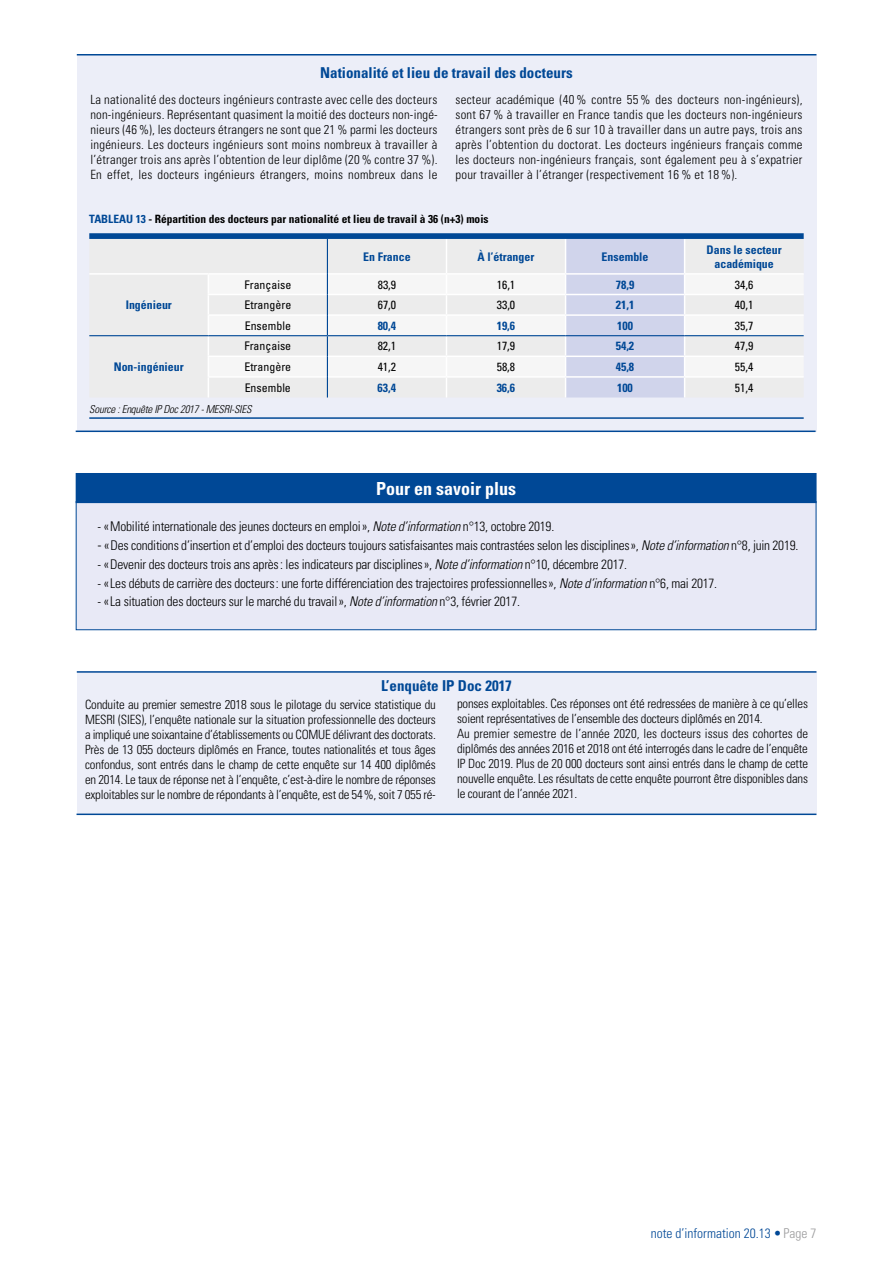
<style>
.page{position:relative;width:893px;height:1263px;background:#fff}
.page>*{position:absolute;margin:0;border:0;box-sizing:border-box;transform-origin:0 0}
.t1{font:700 condensed 18px "Univers LT Std";color:#fff}
.t2{font:700 condensed 15px "Univers LT Std";color:#004896}
.t3{font:300 condensed 13.5px "Univers";color:#004896}
.t4{font:300 condensed 13.35px "Univers LT Std";letter-spacing:-.015em;color:#000}
.t5{font:300 condensed 12.75px/15px "Univers LT Std";letter-spacing:-.015em;color:#000;text-align:justify}
.t6{font:700 condensed 11.85px/14.2px "Univers LT Std";color:#004896;text-align:center}
.t7{font:condensed 11.85px "Univers LT Std";color:#000}
.t8{font:700 condensed 11.4px "Univers LT Std";color:#000}
.t9{font:italic 300 condensed 10.8px "Univers LT Std";letter-spacing:-.02em;color:#000}
.s1{color:#004896}
.s2{font-style:italic}
.s3{font-family:"Univers";font-size:15px}
.s4{font-weight:700}
.s5{color:#9c9c9d}
</style>
<div class="page">
<div style="left:77px;top:54px;width:739px;height:378px;background:#eceef8"></div>
<hr style="left:77px;top:54px;width:739px;height:2px;background:#004896">
<hr style="left:76px;top:431px;width:740px;height:1px;background:#004896">
<div style="left:89px;top:233px;width:715px;height:6px;background:#004896"></div>
<hr style="left:89px;top:417px;width:715px;height:2px;background:#004896">
<div style="left:89px;top:239px;width:714px;height:158px;background:#ececec"></div>
<svg style="left:209px;top:275px;width:595px;height:101px;fill:#f6f6f6"></svg>
<hr style="left:446px;top:239px;width:1px;height:34px;background:#fff">
<hr style="left:89px;top:273px;width:119px;height:2px;background:#fff">
<hr style="left:208px;top:273px;width:119px;height:2px;background:#fff">
<hr style="left:328px;top:273px;width:118px;height:2px;background:#fff">
<hr style="left:446px;top:273px;width:120px;height:2px;background:#fff">
<hr style="left:685px;top:273px;width:119px;height:2px;background:#fff">
<hr style="left:328px;top:294px;width:118px;height:1px;background:#fff">
<hr style="left:446px;top:294px;width:120px;height:1px;background:#fff">
<hr style="left:685px;top:294px;width:119px;height:1px;background:#fff">
<hr style="left:328px;top:314px;width:118px;height:2px;background:#fff">
<hr style="left:446px;top:314px;width:120px;height:2px;background:#fff">
<hr style="left:685px;top:314px;width:119px;height:2px;background:#fff">
<hr style="left:208px;top:356px;width:119px;height:1px;background:#fff">
<hr style="left:328px;top:356px;width:118px;height:1px;background:#fff">
<hr style="left:446px;top:356px;width:120px;height:1px;background:#fff">
<hr style="left:685px;top:356px;width:119px;height:1px;background:#fff">
<hr style="left:208px;top:376px;width:119px;height:2px;background:#fff">
<hr style="left:328px;top:376px;width:118px;height:2px;background:#fff">
<hr style="left:446px;top:376px;width:120px;height:2px;background:#fff">
<svg style="left:446px;top:275px;width:1px;height:122px"></svg>
<hr style="left:685px;top:376px;width:119px;height:2px;background:#fff">
<svg style="left:208px;top:275px;width:1px;height:122px"></svg>
<svg style="left:565px;top:239px;width:120px;height:158px"></svg>
<hr style="left:327px;top:335px;width:119px;height:1px;background:#004896">
<hr style="left:446px;top:335px;width:120px;height:1px;background:#004896">
<hr style="left:566px;top:335px;width:119px;height:1px;background:#004896">
<hr style="left:685px;top:335px;width:119px;height:1px;background:#004896">
<hr style="left:89px;top:335px;width:119px;height:1px;background:#004896">
<hr style="left:208px;top:335px;width:119px;height:1px;background:#004896">
<hr style="left:208px;top:294px;width:119px;height:1px;background:#fff">
<hr style="left:208px;top:314px;width:119px;height:2px;background:#fff">
<hr style="left:327px;top:239px;width:1px;height:35px;background:#004896">
<svg style="left:327px;top:274px;width:1px;height:123px"></svg>
<div style="left:76px;top:501px;width:740px;height:129px;background:#e8e9f6;border:1px solid #004896"></div>
<div style="left:76px;top:473px;width:740px;height:30px;background:#004896"></div>
<div style="left:77px;top:671px;width:739px;height:144px;background:#eceef8"></div>
<hr style="left:77px;top:671px;width:739px;height:2px;background:#004896">
<hr style="left:77px;top:813px;width:739px;height:2px;background:#004896">
<p class="t2" style="left:320px;top:64px;width:254px">Nationalité et lieu de travail des docteurs</p>
<p class="t5" style="left:90px;top:92px;width:349px">La nationalité des docteurs ingénieurs contraste avec celle des docteurs non-ingénieurs. Représentant quasiment la moitié des docteurs non-ingé&shy;nieurs (46 %), les docteurs étrangers ne sont que 21 % parmi les docteurs ingénieurs. Les docteurs ingénieurs sont moins nombreux à travailler à l’étranger trois ans après l’obtention de leur diplôme (20 % contre 37 %).<br>En effet, les docteurs ingénieurs étrangers, moins nombreux dans le</p>
<p class="t5" style="left:455px;top:92px;width:349px">secteur académique (40 % contre 55 % des docteurs non-ingénieurs), sont 67 % à travailler en France tandis que les docteurs non-ingénieurs étrangers sont près de 6 sur 10 à travailler dans un autre pays, trois ans après l’obtention du doctorat. Les docteurs ingénieurs français comme les docteurs non-ingénieurs français, sont également peu à s’expatrier pour travailler à l’étranger (respectivement 16 % et 18 %).</p>
<p class="t8" style="left:89px;top:212px;width:401px"><span class="s1">TABLEAU 13</span> - Répartition des docteurs par nationalité et lieu de travail à 36 (n+3) mois</p>
<p class="t6" style="left:363px;top:249px;width:49px">En France</p>
<p class="t6" style="left:478px;top:249px;width:58px">À l’étranger</p>
<p class="t6" style="left:602px;top:249px;width:48px">Ensemble</p>
<p class="t6" style="left:706px;top:242px;width:77px">Dans le secteur académique</p>
<p class="t6" style="left:126px;top:298px;width:48px">Ingénieur</p>
<p class="t7" style="left:244px;top:277px;width:48px">Française</p>
<p class="t7" style="left:378px;top:277px;width:20px">83,9</p>
<p class="t7" style="left:497px;top:277px;width:20px">16,1</p>
<p class="t6" style="left:616px;top:277px;width:20px">78,9</p>
<p class="t7" style="left:735px;top:277px;width:20px">34,6</p>
<p class="t7" style="left:244px;top:297px;width:48px">Etrangère</p>
<p class="t7" style="left:378px;top:297px;width:20px">67,0</p>
<p class="t7" style="left:497px;top:297px;width:20px">33,0</p>
<p class="t6" style="left:616px;top:298px;width:20px">21,1</p>
<p class="t7" style="left:735px;top:297px;width:20px">40,1</p>
<p class="t7" style="left:245px;top:318px;width:48px">Ensemble</p>
<p class="t6" style="left:378px;top:318px;width:20px">80,4</p>
<p class="t6" style="left:497px;top:318px;width:20px">19,6</p>
<p class="t6" style="left:617px;top:318px;width:17px">100</p>
<p class="t7" style="left:735px;top:318px;width:20px">35,7</p>
<p class="t7" style="left:244px;top:339px;width:48px">Française</p>
<p class="t7" style="left:378px;top:339px;width:20px">82,1</p>
<p class="t7" style="left:497px;top:339px;width:20px">17,9</p>
<p class="t6" style="left:616px;top:339px;width:20px">54,2</p>
<p class="t7" style="left:735px;top:339px;width:20px">47,9</p>
<p class="t7" style="left:244px;top:359px;width:48px">Etrangère</p>
<p class="t7" style="left:378px;top:359px;width:20px">41,2</p>
<p class="t7" style="left:497px;top:359px;width:20px">58,8</p>
<p class="t6" style="left:616px;top:359px;width:20px">45,8</p>
<p class="t7" style="left:735px;top:359px;width:20px">55,4</p>
<p class="t7" style="left:245px;top:380px;width:48px">Ensemble</p>
<p class="t6" style="left:378px;top:380px;width:20px">63,4</p>
<p class="t6" style="left:497px;top:380px;width:20px">36,6</p>
<p class="t6" style="left:617px;top:380px;width:17px">100</p>
<p class="t7" style="left:735px;top:380px;width:20px">51,4</p>
<p class="t9" style="left:89px;top:403px;width:164px">Source : Enquête IP Doc 2017 - MESRI-SIES</p>
<p class="t6" style="left:114px;top:359px;width:71px">Non-ingénieur</p>
<h1 class="t1" style="left:376px;top:477px;width:141px">Pour en savoir plus</h1>
<p class="t4" style="left:98px;top:518px;width:458px">- «Mobilité internationale des jeunes docteurs en emploi», <span class="s2">Note d’information</span> n°13, octobre 2019.</p>
<p class="t4" style="left:98px;top:537px;width:702px"><span class="s3">-</span> «Des conditions d’insertion et d’emploi des docteurs toujours satisfaisantes mais contrastées selon les disciplines», <span class="s2">Note d’information</span> n°8, juin 2019.</p>
<p class="t4" style="left:98px;top:556px;width:531px">- «Devenir des docteurs trois ans après: les indicateurs par disciplines», <span class="s2">Note d’information</span> n°10, décembre 2017.</p>
<p class="t4" style="left:98px;top:575px;width:621px">- «Les débuts de carrière des docteurs: une forte différenciation des trajectoires professionnelles», <span class="s2">Note d’information</span> n°6, mai 2017.</p>
<p class="t4" style="left:98px;top:593px;width:424px">- «La situation des docteurs sur le marché du travail», <span class="s2">Note d’information</span> n°3, février 2017.</p>
<p class="t2" style="left:381px;top:677px;width:132px">L’enquête IP Doc 2017</p>
<p class="t5" style="left:85px;top:696px;width:352px">Conduite au premier semestre 2018 sous le pilotage du service statistique du MESRI (SIES), l’enquête nationale sur la situation professionnelle des docteurs a impliqué une soixantaine d’établissements ou COMUE délivrant des doctorats.<br>Près de 13 055 docteurs diplômés en France, toutes nationalités et tous âges confondus, sont entrés dans le champ de cette enquête sur 14 400 diplômés en 2014. Le taux de réponse net à l’enquête, c’est-à-dire le nombre de réponses exploitables sur le nombre de répondants à l’enquête, est de 54%, soit 7 055 ré-</p>
<p class="t5" style="left:457px;top:696px;width:352px;text-align:left">ponses exploitables. Ces réponses ont été redressées de manière à ce qu’elles soient représentatives de l’ensemble des docteurs diplômés en 2014.<br>Au premier semestre de l’année 2020, les docteurs issus des cohortes de diplômés des années 2016 et 2018 ont été interrogés dans le cadre de l’enquête IP Doc 2019. Plus de 20 000 docteurs sont ainsi entrés dans le champ de cette nouvelle enquête. Les résultats de cette enquête pourront être disponibles dans le courant de l’année 2021.</p>
<p class="t3" style="left:651px;top:1225px;width:167px">note d’information 20.13 <span class="s4">•</span> <span class="s5">Page 7</span></p>
</div>
